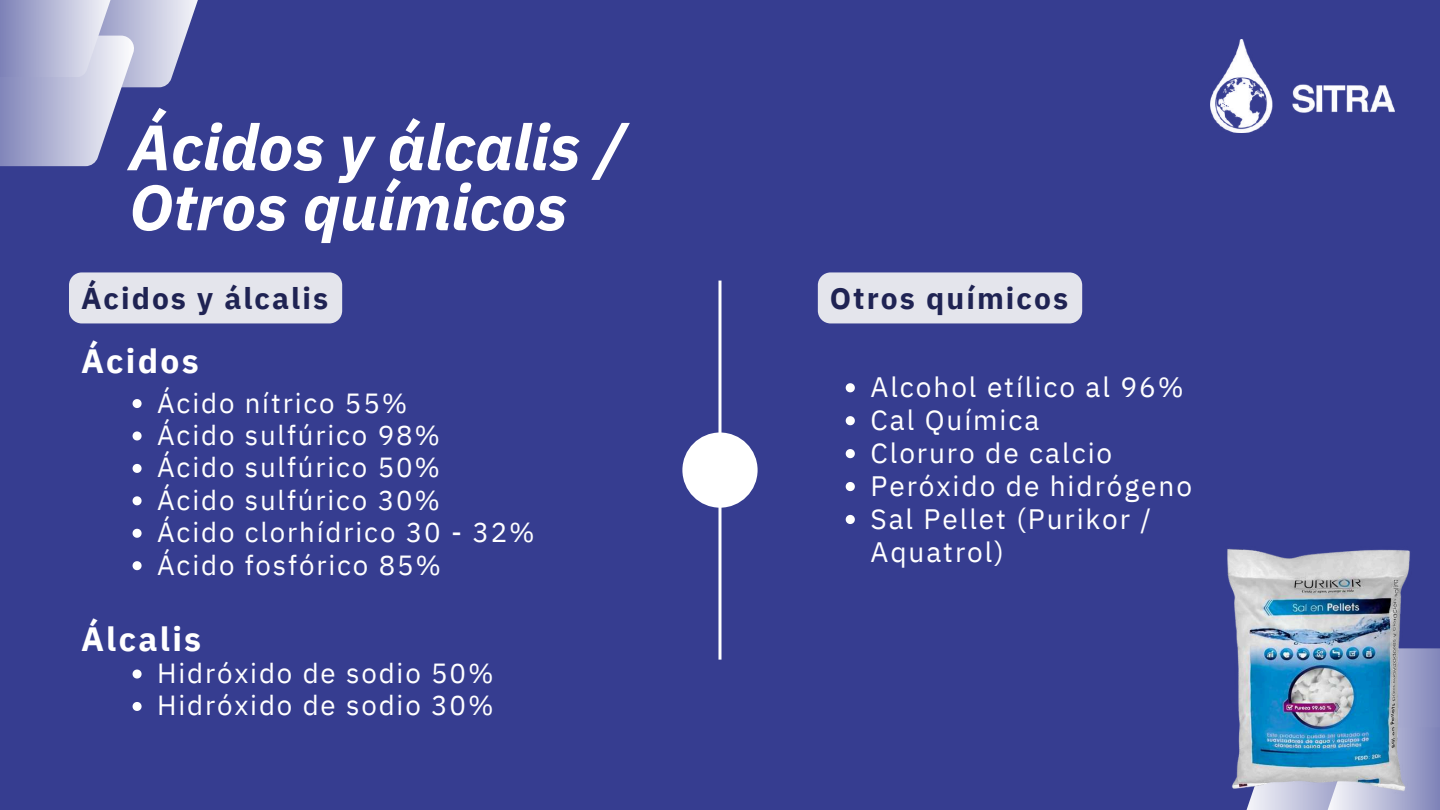
<style>
.page{position:relative;width:1440px;height:810px;background:#363d90}
.page>*{position:absolute;margin:0;border:0;box-sizing:border-box;transform-origin:0 0}
.t1{font:italic 700 64px/60px "IBM Plex Sans";color:#fff}
.t2{font:700 33.6px "IBM Plex Sans";letter-spacing:.07em;color:#fff}
.t3{font:700 30px "IBM Plex Sans";letter-spacing:.07em;color:#1f2353}
.t4{font:28px/32.9px "IBM Plex Sans";letter-spacing:.07em;color:#fff}
.t5{font:27.6px/32.4px "IBM Plex Sans";letter-spacing:.07em;color:#fff}
</style>
<div class="page">
<svg style="left:0;top:0;width:198px;height:166px"></svg>
<svg style="left:718px;top:281px;width:4px;height:379px"></svg>
<div style="left:682px;top:432px;width:76px;height:76px;background:#fff;border-radius:50%"></div>
<img style="left:1211px;top:39px;width:184px;height:94px">
<div style="left:69px;top:272px;width:273px;height:51px;background:#e4e5ec"></div>
<div style="left:818px;top:272px;width:264px;height:51px;background:#e4e5ec;border-radius:13px"></div>
<svg style="left:133px;top:399px;width:9px;height:9px"></svg>
<svg style="left:133px;top:431px;width:9px;height:9px"></svg>
<svg style="left:133px;top:464px;width:9px;height:9px"></svg>
<svg style="left:133px;top:496px;width:9px;height:9px"></svg>
<svg style="left:133px;top:529px;width:9px;height:9px"></svg>
<svg style="left:133px;top:561px;width:9px;height:9px"></svg>
<svg style="left:133px;top:670px;width:9px;height:9px"></svg>
<svg style="left:133px;top:702px;width:9px;height:9px"></svg>
<svg style="left:846px;top:383px;width:9px;height:9px"></svg>
<svg style="left:846px;top:416px;width:9px;height:9px"></svg>
<svg style="left:846px;top:449px;width:9px;height:9px"></svg>
<svg style="left:846px;top:482px;width:9px;height:9px"></svg>
<svg style="left:846px;top:515px;width:9px;height:9px"></svg>
<img style="left:1227px;top:548px;width:213px;height:262px">
<h1 class="t1" style="left:129px;top:116px;width:499px">Ácidos y álcalis /<br>Otros químicos</h1>
<p class="t3" style="left:81px;top:278px;width:249px">Ácidos y álcalis</p>
<p class="t3" style="left:830px;top:278px;width:240px">Otros químicos</p>
<p class="t2" style="left:81px;top:339px;width:119px">Ácidos</p>
<p class="t5" style="left:157px;top:386px;width:379px">Ácido nítrico 55%<br>Ácido sulfúrico 98%<br>Ácido sulfúrico 50%<br>Ácido sulfúrico 30%<br>Ácido clorhídrico 30 - 32%<br>Ácido fosfórico 85%</p>
<p class="t2" style="left:81px;top:616px;width:122px">Álcalis</p>
<p class="t5" style="left:157px;top:656px;width:338px">Hidróxido de sodio 50%<br>Hidróxido de sodio 30%</p>
<p class="t4" style="left:871px;top:370px;width:323px">Alcohol etílico al 96%<br>Cal Química<br>Cloruro de calcio<br>Peróxido de hidrógeno<br>Sal Pellet (Purikor /<br>Aquatrol)</p>
</div>
